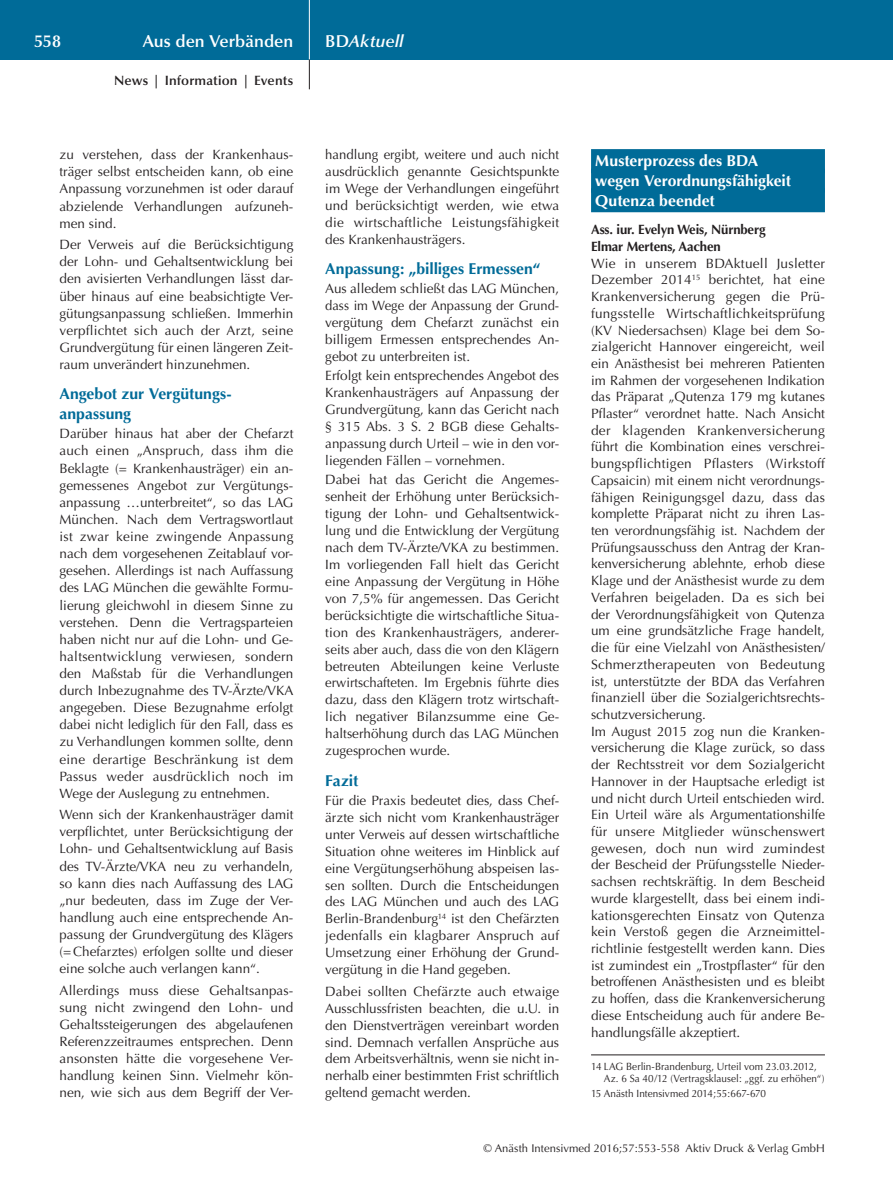
<style>
.page{position:relative;width:893px;height:1191px;background:#fff}
.page>*{position:absolute;margin:0;border:0;box-sizing:border-box;transform-origin:0 0}
.t1{font:600 17.25px "Optima";color:#fff}
.t2{font:italic 600 17.25px "Optima";letter-spacing:.005em;color:#fff}
.t3{font:700 15.75px/19.6px "Optima";letter-spacing:.005em;color:#006b98}
.t4{font:700 15.75px/19.5px "Optima";color:#fff}
.t5{font:13.5px/17px "Optima";color:#231f20;text-align:justify}
.t6{font:700 13.5px/16.5px "Optima";letter-spacing:-.01em;color:#231f20}
.t7{font:600 13.5px "Optima";letter-spacing:.01em;color:#231f20}
.t8{font:11.25px "Optima";letter-spacing:.005em;color:#231f20}
.t9{font:10.5px/12px "Optima";letter-spacing:.005em;color:#231f20;scale:.95 1}
.s1{font-style:normal}
</style>
<div class="page">
<div style="left:0;top:0;width:893px;height:60px;background:#006b98"></div>
<hr style="left:309px;top:0;width:1px;height:60px;background:#fff">
<svg style="left:309px;top:60px;width:1px;height:29px"></svg>
<div style="left:591px;top:149px;width:234px;height:24px;background:#006b98"></div>
<div style="left:591px;top:169px;width:234px;height:24px;background:#006b98"></div>
<div style="left:591px;top:188px;width:234px;height:24px;background:#006b98"></div>
<hr style="left:591px;top:1054px;width:234px;height:1px;background:#231f20">
<p class="t1" style="left:34px;top:31px;width:28px">558</p>
<p class="t1" style="left:143px;top:31px;width:152px">Aus den Verbänden</p>
<p class="t2" style="left:325px;top:31px;width:80px"><span class="s1">BD</span>Aktuell</p>
<p class="t7" style="left:114px;top:73px;width:181px">News | Information | Events</p>
<p class="t5" style="left:60px;top:146px;width:235px">zu verstehen, dass der Krankenhaus&shy;träger selbst entscheiden kann, ob eine Anpassung vorzunehmen ist oder darauf abzielende Verhandlungen aufzuneh&shy;men sind.</p>
<p class="t5" style="left:60px;top:236px;width:235px">Der Verweis auf die Berücksichtigung der Lohn- und Gehaltsentwicklung bei den avisierten Verhandlungen lässt dar&shy;über hinaus auf eine beabsichtigte Ver&shy;gütungsanpassung schließen. Immerhin verpflichtet sich auch der Arzt, seine Grundvergütung für einen längeren Zeit&shy;raum unverändert hinzunehmen.</p>
<p class="t3" style="left:60px;top:384px;width:174px">Angebot zur Vergütungs&shy;anpassung</p>
<p class="t5" style="left:60px;top:425px;width:235px">Darüber hinaus hat aber der Chefarzt auch einen „Anspruch, dass ihm die Beklagte (= Krankenhausträger) ein an&shy;gemessenes Angebot zur Vergütungs&shy;anpassung …unterbreitet“, so das LAG München. Nach dem Vertragswortlaut ist zwar keine zwingende Anpassung nach dem vorgesehenen Zeitablauf vor&shy;gesehen. Allerdings ist nach Auffassung des LAG München die gewählte Formu&shy;lierung gleichwohl in diesem Sinne zu verstehen. Denn die Vertragsparteien haben nicht nur auf die Lohn- und Ge&shy;haltsentwicklung verwiesen, sondern den Maßstab für die Verhandlungen durch Inbezugnahme des TV-Ärzte/VKA angegeben. Diese Bezugnahme erfolgt dabei nicht lediglich für den Fall, dass es zu Verhandlungen kommen sollte, denn eine derartige Beschränkung ist dem Passus weder ausdrücklich noch im Wege der Auslegung zu entnehmen.</p>
<p class="t5" style="left:60px;top:806px;width:235px">Wenn sich der Krankenhausträger damit verpflichtet, unter Berücksichtigung der Lohn- und Gehaltsentwicklung auf Basis des TV-Ärzte/VKA neu zu verhandeln, so kann dies nach Auffassung des LAG „nur bedeuten, dass im Zuge der Ver&shy;handlung auch eine entsprechende An&shy;passung der Grundvergütung des Klägers (=Chefarztes) erfolgen sollte und dieser eine solche auch verlangen kann“.</p>
<p class="t5" style="left:60px;top:981px;width:235px">Allerdings muss diese Gehaltsanpas&shy;sung nicht zwingend den Lohn- und Gehaltssteigerungen des abgelaufenen Referenzzeitraumes entsprechen. Denn ansonsten hätte die vorgesehene Ver&shy;handlung keinen Sinn. Vielmehr kön&shy;nen, wie sich aus dem Begriff der Ver-</p>
<p class="t5" style="left:325px;top:146px;width:235px">handlung ergibt, weitere und auch nicht ausdrücklich genannte Gesichtspunkte im Wege der Verhandlungen eingeführt und berücksichtigt werden, wie etwa die wirtschaftliche Leistungsfähigkeit des Krankenhausträgers.</p>
<p class="t3" style="left:325px;top:259px;width:217px">Anpassung: „billiges Ermessen“</p>
<p class="t5" style="left:325px;top:280px;width:235px">Aus alledem schließt das LAG München, dass im Wege der Anpassung der Grund&shy;vergütung dem Chefarzt zunächst ein billigem Ermessen entsprechendes An&shy;gebot zu unterbreiten ist.</p>
<p class="t5" style="left:325px;top:367px;width:235px">Erfolgt kein entsprechendes Angebot des Krankenhausträgers auf Anpassung der Grundvergütung, kann das Gericht nach § 315 Abs. 3 S. 2 BGB diese Gehalts&shy;anpassung durch Urteil – wie in den vor&shy;liegenden Fällen – vornehmen.</p>
<p class="t5" style="left:325px;top:471px;width:235px">Dabei hat das Gericht die Angemes&shy;senheit der Erhöhung unter Berücksich&shy;tigung der Lohn- und Gehaltsentwick&shy;lung und die Entwicklung der Vergütung nach dem TV-Ärzte/VKA zu bestimmen.<br>Im vorliegenden Fall hielt das Gericht eine Anpassung der Vergütung in Höhe von 7,5% für angemessen. Das Gericht berücksichtigte die wirtschaftliche Situa&shy;tion des Krankenhausträgers, anderer&shy;seits aber auch, dass die von den Klägern betreuten Abteilungen keine Verluste erwirtschafteten. Im Ergebnis führte dies dazu, dass den Klägern trotz wirtschaft&shy;lich negativer Bilanzsumme eine Ge&shy;haltserhöhung durch das LAG München zugesprochen wurde.</p>
<p class="t3" style="left:325px;top:770px;width:35px">Fazit</p>
<p class="t5" style="left:325px;top:791px;width:235px">Für die Praxis bedeutet dies, dass Chef&shy;ärzte sich nicht vom Krankenhausträger unter Verweis auf dessen wirtschaftliche Situation ohne weiteres im Hinblick auf eine Vergütungserhöhung abspeisen las&shy;sen sollten. Durch die Entscheidungen des LAG München und auch des LAG Berlin-Brandenburg<sup>14</sup> ist den Chefärzten jedenfalls ein klagbarer Anspruch auf Umsetzung einer Erhöhung der Grund&shy;vergütung in die Hand gegeben.</p>
<p class="t5" style="left:325px;top:982px;width:235px">Dabei sollten Chefärzte auch etwaige Ausschlussfristen beachten, die u.U. in den Dienstverträgen vereinbart worden sind. Demnach verfallen Ansprüche aus dem Arbeitsverhältnis, wenn sie nicht in&shy;nerhalb einer bestimmten Frist schriftlich geltend gemacht werden.</p>
<p class="t4" style="left:595px;top:151px;width:197px">Musterprozess des BDA wegen Verordnungsfähigkeit<br>Qutenza beendet</p>
<p class="t6" style="left:591px;top:221px;width:176px">Ass. iur. Evelyn Weis, Nürnberg<br>Elmar Mertens, Aachen</p>
<p class="t5" style="left:591px;top:255px;width:235px;text-align:left">Wie in unserem BDAktuell Jusletter Dezember 2014<sup>15</sup> berichtet, hat eine Krankenversicherung gegen die Prü&shy;fungsstelle Wirtschaftlichkeitsprüfung (KV Niedersachsen) Klage bei dem So&shy;zialgericht Hannover eingereicht, weil ein Anästhesist bei mehreren Patienten im Rahmen der vorgesehenen Indikation das Präparat „Qutenza 179 mg kutanes Pflaster“ verordnet hatte. Nach Ansicht der klagenden Krankenversicherung führt die Kombination eines verschrei&shy;bungspflichtigen Pflasters (Wirkstoff Capsaicin) mit einem nicht verordnungs&shy;fähigen Reinigungsgel dazu, dass das komplette Präparat nicht zu ihren Las&shy;ten verordnungsfähig ist. Nachdem der Prüfungsausschuss den Antrag der Kran&shy;kenversicherung ablehnte, erhob diese Klage und der Anästhesist wurde zu dem Verfahren beigeladen. Da es sich bei der Verordnungsfähigkeit von Qutenza um eine grundsätzliche Frage handelt, die für eine Vielzahl von Anästhesisten/ Schmerztherapeuten von Bedeutung ist, unterstützte der BDA das Verfahren finanziell über die Sozialgerichtsrechts&shy;schutzversicherung.<br>Im August 2015 zog nun die Kranken&shy;versicherung die Klage zurück, so dass der Rechtsstreit vor dem Sozialgericht Hannover in der Hauptsache erledigt ist und nicht durch Urteil entschieden wird.<br>Ein Urteil wäre als Argumentationshilfe für unsere Mitglieder wünschenswert gewesen, doch nun wird zumindest der Bescheid der Prüfungsstelle Nieder&shy;sachsen rechtskräftig. In dem Bescheid wurde klargestellt, dass bei einem indi&shy;kationsgerechten Einsatz von Qutenza kein Verstoß gegen die Arzneimittel&shy;richtlinie festgestellt werden kann. Dies ist zumindest ein „Trostpflaster“ für den betroffenen Anästhesisten und es bleibt zu hoffen, dass die Krankenversicherung diese Entscheidung auch für andere Be&shy;handlungsfälle akzeptiert.</p>
<p class="t9" style="left:604px;top:1060px;width:234px;text-indent:-13px">14 LAG Berlin-Brandenburg, Urteil vom 23.03.2012,<br>Az. 6 Sa 40/12 (Vertragsklausel: „ggf. zu erhöhen“)</p>
<p class="t9" style="left:591px;top:1088px;width:186px">15 Anästh Intensivmed 2014;55:667-670</p>
<p class="t8" style="left:483px;top:1142px;width:343px">© Anästh Intensivmed 2016;57:553-558 Aktiv Druck &amp; Verlag GmbH</p>
</div>
